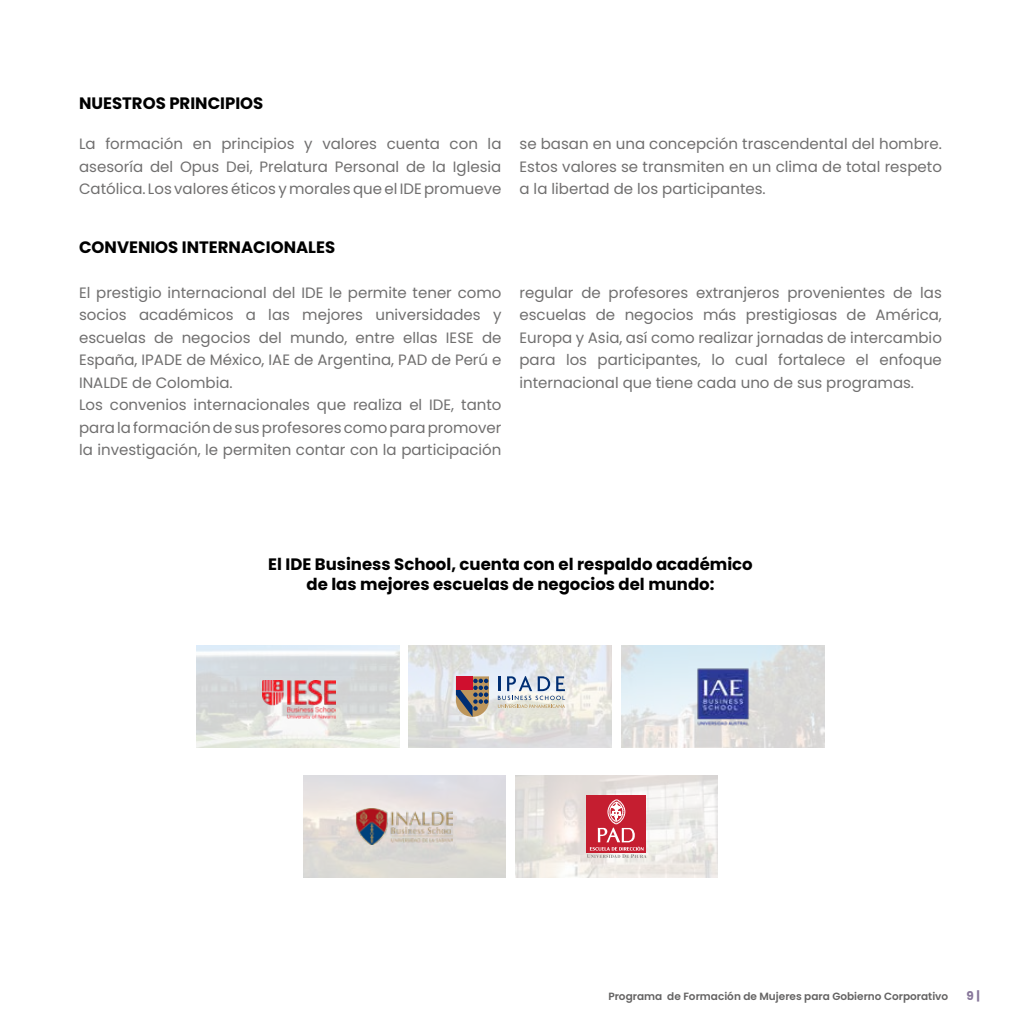
<style>
.page{position:relative;width:1021px;height:1021px;background:#fff}
.page>*{position:absolute;margin:0;border:0;box-sizing:border-box;transform-origin:0 0}
.t1{font:700 16.5px/19.8px "Poppins";color:#000;text-align:center}
.t2{font:15px/22.5px "Poppins";color:#706f6f;text-align:justify}
.t3{font:700 12px "Poppins";color:#87769a}
.t4{font:600 10.5px "Poppins";color:#646363}
</style>
<div class="page">
<svg style="left:196px;top:645px;width:204px;height:103px;background:#dde1e0"></svg>
<img style="left:262px;top:680px;width:73px;height:38px">
<svg style="left:408px;top:645px;width:204px;height:103px;background:#e2e3e2"></svg>
<svg style="left:456px;top:676px;width:33px;height:40px"></svg>
<svg style="left:498px;top:676px;width:67px;height:32px;background:#bdc5ce"></svg>
<svg style="left:621px;top:645px;width:204px;height:103px;background:#dde2e4"></svg>
<img style="left:692px;top:663px;width:61px;height:66px">
<svg style="left:303px;top:775px;width:203px;height:103px;background:#dfdcda"></svg>
<img style="left:356px;top:808px;width:96px;height:36px">
<svg style="left:515px;top:775px;width:203px;height:103px"></svg>
<svg style="left:587px;top:795px;width:59px;height:63px;background:#ce4b58"></svg>
<p class="t1" style="left:79px;top:93px;width:186px">NUESTROS PRINCIPIOS</p>
<p class="t2" style="left:79px;top:133px;width:424px">La formación en principios y valores cuenta con la asesoría del Opus Dei, Prelatura Personal de la Iglesia Católica. Los valores éticos y morales que el IDE promueve</p>
<p class="t2" style="left:519px;top:133px;width:424px">se basan en una concepción trascendental del hombre.<br>Estos valores se transmiten en un clima de total respeto a la libertad de los participantes.</p>
<p class="t1" style="left:79px;top:238px;width:258px">CONVENIOS INTERNACIONALES</p>
<p class="t2" style="left:79px;top:281px;width:424px;text-align:left">El prestigio internacional del IDE le permite tener como socios académicos a las mejores universidades y escuelas de negocios del mundo, entre ellas IESE de España, IPADE de México, IAE de Argentina, PAD de Perú e INALDE de Colombia.<br>Los convenios internacionales que realiza el IDE, tanto para la formación de sus profesores como para promover la investigación, le permiten contar con la participación</p>
<p class="t2" style="left:519px;top:281px;width:424px">regular de profesores extranjeros provenientes de las escuelas de negocios más prestigiosas de América, Europa y Asia, así como realizar jornadas de intercambio para los participantes, lo cual fortalece el enfoque internacional que tiene cada uno de sus programas.</p>
<p class="t1" style="left:268px;top:554px;width:486px">El IDE Business School, cuenta con el respaldo académico de las mejores escuelas de negocios del mundo:</p>
<p class="t4" style="left:608px;top:989px;width:341px">Programa de Formación de Mujeres para Gobierno Corporativo</p>
<p class="t3" style="left:966px;top:988px;width:15px">9 |</p>
</div>
